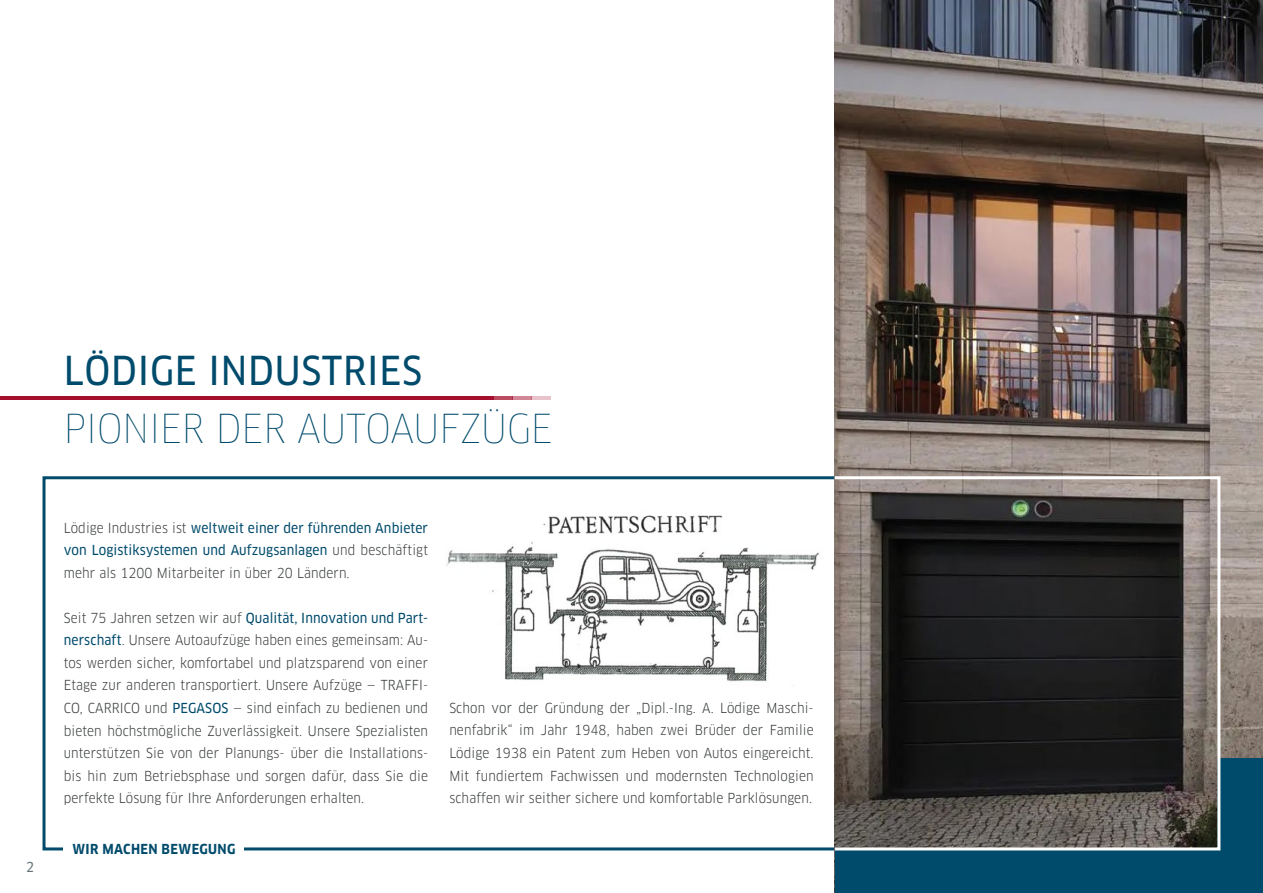
<style>
.page{position:relative;width:1263px;height:893px;background:#fff}
.page>*{position:absolute;margin:0;border:0;box-sizing:border-box;transform-origin:0 0}
.t1{font:100 39px "Clan Pro Narr";color:#004b6c}
.t2{font:39px "Clan Pro Narr News";letter-spacing:.02em;color:#004b6c}
.t3{font:13.5px/22.5px "Clan Pro Narr";letter-spacing:.01em;color:#373a3b;text-align:justify}
.t4{font:13.5px/22.5px "Clan Pro Narr News";letter-spacing:.01em;color:#004b6c}
.t5{font:700 13.5px "Clan Pro Narr";letter-spacing:.03em;color:#004b6c}
.t6{font:13.5px "Clan Pro Narr News";color:#67747a}
.s1{font-family:"Clan Pro Narr";color:#373a3b}
.s2{font-family:"Clan Pro Narr News";color:#004b6c}
</style>
<div class="page">
<img style="left:835px;top:0;width:428px;height:758px">
<img style="left:543px;top:515px;width:180px;height:19px">
<img style="left:446px;top:542px;width:373px;height:140px">
<svg style="left:835px;top:758px;width:428px;height:135px;background:#2b4651"></svg>
<div style="left:833px;top:476px;width:387px;height:374px;border:3px solid #fff"></div>
<hr style="left:493px;top:396px;width:19px;height:3px;background:#a50f2d">
<hr style="left:512px;top:396px;width:19px;height:3px;background:#a50f2d">
<hr style="left:531px;top:396px;width:20px;height:3px;background:#a50f2d">
<hr style="left:0;top:396px;width:493px;height:3px;background:#a50f2d">
<h1 class="t2" style="left:64px;top:348px;width:360px">LÖDIGE INDUSTRIES</h1>
<h1 class="t1" style="left:64px;top:405px;width:490px">PIONIER DER AUTOAUFZÜGE</h1>
<p class="t6" style="left:26px;top:859px;width:9px">2</p>
<p class="t4" style="left:64px;top:517px;width:366px"><span class="s1">Lödige Industries ist</span> weltweit einer der führenden Anbieter von Logistiksystemen und Aufzugsanlagen <span class="s1">und beschäftigt</span></p>
<p class="t3" style="left:64px;top:562px;width:287px">mehr als 1200 Mitarbeiter in über 20 Ländern.</p>
<p class="t4" style="left:64px;top:607px;width:366px"><span class="s1">Seit 75 Jahren setzen wir auf</span> Qualität, Innovation und Part-</p>
<p class="t3" style="left:64px;top:629px;width:366px"><span class="s2">nerschaft</span>. Unsere Autoaufzüge haben eines gemeinsam: Au&shy;tos werden sicher, komfortabel und platzsparend von einer Etage zur anderen transportiert. Unsere Aufzüge — TRAFFI-CO, CARRICO und <span class="s2">PEGASOS</span> — sind einfach zu bedienen und bieten höchstmögliche Zuverlässigkeit. Unsere Spezialisten unterstützen Sie von der Planungs- über die Installations&shy;bis hin zum Betriebsphase und sorgen dafür, dass Sie die perfekte Lösung für Ihre Anforderungen erhalten.</p>
<p class="t5" style="left:72px;top:841px;width:165px">WIR MACHEN BEWEGUNG</p>
<p class="t3" style="left:449px;top:697px;width:366px">Schon vor der Gründung der „Dipl.-Ing. A. Lödige Maschi&shy;nenfabrik“ im Jahr 1948, haben zwei Brüder der Familie Lödige 1938 ein Patent zum Heben von Autos eingereicht.<br>Mit fundiertem Fachwissen und modernsten Technologien schaffen wir seither sichere und komfortable Parklösungen.</p>
</div>
